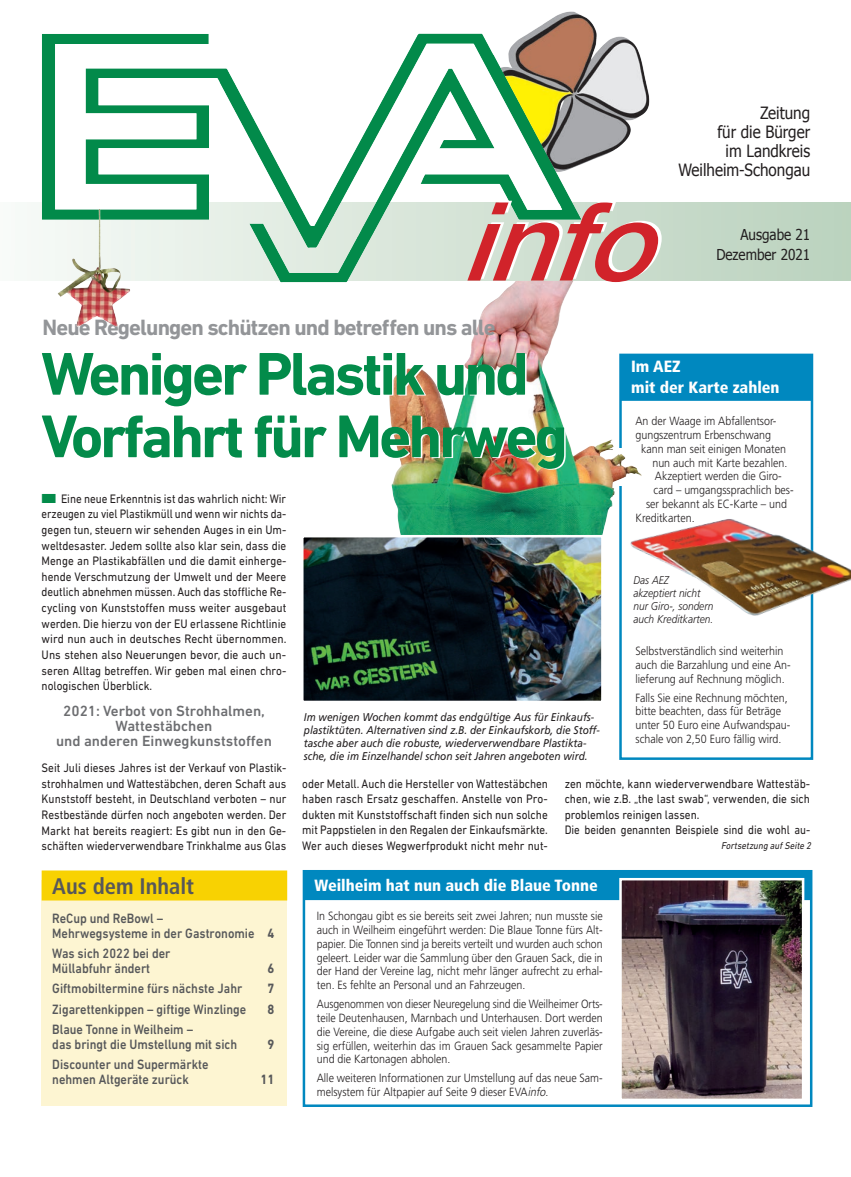
<style>
.page{position:relative;width:851px;height:1177px;background:#fff}
.page>*{position:absolute;margin:0;border:0;box-sizing:border-box;transform-origin:0 0}
.t1{font:italic 500 109.25px "Helvetica Neue";color:#d1232a}
.t2{font:700 61.25px/62.5px "DIN Next LT Pro";letter-spacing:-.05em;color:#038b4a}
.t3{font:700 22.5px "DIN Next LT Pro";letter-spacing:-.04em;color:#939598}
.t4{font:700 condensed 22.5px "Frutiger";color:#57585a}
.t5{font:16.88px/18.8px "Tahoma";color:#231f20;text-align:right;scale:.9 1}
.t6{font:900 condensed 16.25px/20.9px "Frutiger";color:#fff}
.t7{font:500 15px/15px "DIN Next LT Pro";color:#6c6d70;text-align:center}
.t8{font:15px/20px "Tahoma";color:#231f20;text-align:right;scale:.9 1}
.t9{font:500 13.75px/15px "DIN Next LT Pro";color:#57585a;scale:.9 1}
.t10{font:700 13.75px "DIN Next LT Pro";color:#57585a;scale:.9 1}
.t11{font:12.5px/15.6px "DIN Next LT Pro";color:#231f20;text-align:justify;scale:.89 1}
.t12{font:12.5px/15.6px "DIN Next LT Pro";color:#231f20;text-align:justify;scale:.9 1}
.t13{font:12.5px/15.6px "DIN Next LT Pro";color:#231f20;scale:.91 1}
.t14{font:300 11.88px/13.8px "Frutiger";color:#231f20;scale:.9 1}
.t15{font:300 11.88px/13.8px "Frutiger";color:#231f20;text-align:justify;scale:.88 1}
.t16{font:italic 11.25px/13.1px "Frutiger";color:#231f20;scale:.9 1}
.t17{font:italic 300 11.25px/13.1px "Frutiger";color:#231f20;scale:.9 1}
.t18{font:italic 10px "DIN Next LT Pro";color:#231f20;scale:.9 1}
.s1{color:#038b4a}
.s2{font-weight:700}
.s3{font-style:italic}
</style>
<div class="page">
<div style="left:604px;top:202px;width:246px;height:79px;background:#c3d7c6"></div>
<div style="left:619px;top:353px;width:194px;height:407px;border:2px solid #0088bf"></div>
<div style="left:304px;top:870px;width:506px;height:30px;background:#0088bf"></div>
<div style="left:42px;top:880px;width:245px;height:225px;background:#fdf5d2"></div>
<div style="left:42px;top:870px;width:245px;height:30px;background:#f8d202"></div>
<div style="left:620px;top:355px;width:191px;height:25px;background:#0088bf"></div>
<div style="left:620px;top:376px;width:191px;height:25px;background:#0088bf"></div>
<img style="left:389px;top:294px;width:253px;height:248px">
<img style="left:534px;top:11px;width:116px;height:144px">
<img style="left:41px;top:30px;width:563px;height:264px">
<div style="left:600px;top:185px;width:13px;height:15px;background:#fff"></div>
<img style="left:626px;top:517px;width:224px;height:106px">
<img style="left:622px;top:880px;width:179px;height:218px">
<div style="left:619px;top:877px;width:185px;height:224px;border:2px solid #fff"></div>
<div style="left:302px;top:870px;width:510px;height:236px;border:2px solid #0088bf"></div>
<img style="left:54px;top:209px;width:84px;height:118px">
<img style="left:304px;top:538px;width:296px;height:162px">
<div style="left:301px;top:535px;width:302px;height:168px;border:2px solid #fff"></div>
<h1 class="t1" style="left:460px;top:154px;width:248px">info</h1>
<h3 class="t5" style="left:678px;top:103px;width:148px">Zeitung<br>für die Bürger<br>im Landkreis<br>Weilheim-Schongau</h3>
<p class="t8" style="left:716px;top:223px;width:106px">Ausgabe 21<br>Dezember 2021</p>
<h3 class="t3" style="left:43px;top:314px;width:454px">Neue Regelungen schützen und betreffen uns alle</h3>
<h2 class="t2" style="left:41px;top:342px;width:528px">Weniger Plastik und<br>Vorfahrt für Mehrweg</h2>
<h3 class="t6" style="left:631px;top:356px;width:150px">Im AEZ<br>mit der Karte zahlen</h3>
<p class="t14" style="left:635px;top:414px;width:158px">An der Waage im Abfallentsor-</p>
<p class="t14" style="left:635px;top:428px;width:152px">gungszentrum Erbenschwang</p>
<p class="t14" style="left:641px;top:442px;width:163px">kann man seit einigen Monaten</p>
<p class="t14" style="left:652px;top:455px;width:151px">nun auch mit Karte bezahlen.</p>
<p class="t14" style="left:654px;top:469px;width:142px">Akzeptiert werden die Giro-</p>
<p class="t14" style="left:653px;top:483px;width:157px">card – umgangssprachlich bes-</p>
<p class="t14" style="left:646px;top:497px;width:158px">ser bekannt als EC-Karte – und</p>
<p class="t14" style="left:635px;top:510px;width:67px">Kreditkarten.</p>
<p class="t11" style="left:42px;top:490px;width:276px"><span class="s1">■</span> Eine neue Erkenntnis ist das wahrlich nicht: Wir erzeugen zu viel Plastikmüll und wenn wir nichts da&shy;gegen tun, steuern wir sehenden Auges in ein Um&shy;weltdesaster. Jedem sollte also klar sein, dass die Menge an Plastikabfällen und die damit einherge&shy;hende Verschmutzung der Umwelt und der Meere deutlich abnehmen müssen. Auch das stoffliche Re&shy;cycling von Kunststoffen muss weiter ausgebaut werden. Die hierzu von der EU erlassene Richtlinie wird nun auch in deutsches Recht übernommen.<br>Uns stehen also Neuerungen bevor, die auch un&shy;seren Alltag betreffen. Wir geben mal einen chro&shy;nologischen Überblick.</p>
<p class="t7" style="left:56px;top:703px;width:217px">2021: Verbot von Strohhalmen,<br>Wattestäbchen<br>und anderen Einwegkunststoffen</p>
<p class="t12" style="left:42px;top:760px;width:273px">Seit Juli dieses Jahres ist der Verkauf von Plastik&shy;strohhalmen und Wattestäbchen, deren Schaft aus Kunststoff besteht, in Deutschland verboten – nur Restbestände dürfen noch angeboten werden. Der Markt hat bereits reagiert: Es gibt nun in den Ge&shy;schäften wiederverwendbare Trinkhalme aus Glas</p>
<p class="t17" style="left:633px;top:573px;width:90px">Das AEZ akzeptiert nicht nur Giro-, sondern auch Kreditkarten.</p>
<p class="t14" style="left:635px;top:644px;width:174px">Selbstverständlich sind weiterhin auch die Barzahlung und eine An&shy;lieferung auf Rechnung möglich.</p>
<p class="t14" style="left:635px;top:690px;width:174px">Falls Sie eine Rechnung möchten, bitte beachten, dass für Beträge unter 50 Euro eine Aufwandspau&shy;schale von 2,50 Euro fällig wird.</p>
<p class="t16" style="left:304px;top:710px;width:330px">Im wenigen Wochen kommt das endgültige Aus für Einkaufs&shy;plastiktüten. Alternativen sind z.B. der Einkaufskorb, die Stoff&shy;tasche aber auch die robuste, wiederverwendbare Plastikta&shy;sche, die im Einzelhandel schon seit Jahren angeboten wird.</p>
<p class="t12" style="left:302px;top:775px;width:274px">oder Metall. Auch die Hersteller von Wattestäbchen haben rasch Ersatz geschaffen. Anstelle von Pro&shy;dukten mit Kunststoffschaft finden sich nun solche mit Pappstielen in den Regalen der Einkaufsmärkte.<br>Wer auch dieses Wegwerfprodukt nicht mehr nut-</p>
<p class="t13" style="left:564px;top:775px;width:271px">zen möchte, kann wiederverwendbare Wattestäb&shy;chen, wie z.B. „the last swab“, verwenden, die sich problemlos reinigen lassen.<br>Die beiden genannten Beispiele sind die wohl au-</p>
<p class="t18" style="left:721px;top:840px;width:104px">Fortsetzung aufSeite 2</p>
<h3 class="t4" style="left:52px;top:873px;width:143px">Aus dem Inhalt</h3>
<h3 class="t6" style="left:314px;top:874px;width:285px">Weilheim hat nun auch die Blaue Tonne</h3>
<p class="t9" style="left:52px;top:910px;width:248px">ReCup und ReBowl –<br>Mehrwegsysteme in der Gastronomie <span class="s2">4</span></p>
<p class="t9" style="left:52px;top:945px;width:133px">Was sich 2022 bei der<br>Müllabfuhr ändert</p>
<p class="t14" style="left:317px;top:909px;width:319px;text-align:justify">In Schongau gibt es sie bereits seit zwei Jahren; nun musste sie auch in Weilheim eingeführt werden: Die Blaue Tonne fürs Alt&shy;papier. Die Tonnen sind ja bereits verteilt und wurden auch schon geleert. Leider war die Sammlung über den Grauen Sack, die in der Hand der Vereine lag, nicht mehr länger aufrecht zu erhal&shy;ten. Es fehlte an Personal und an Fahrzeugen.</p>
<p class="t15" style="left:317px;top:997px;width:326px">Ausgenommen von dieser Neuregelung sind die Weilheimer Orts&shy;teile Deutenhausen, Marnbach und Unterhausen. Dort werden die Vereine, die diese Aufgabe auch seit vielen Jahren zuverläs&shy;sig erfüllen, weiterhin das im Grauen Sack gesammelte Papier und die Kartonagen abholen.</p>
<p class="t14" style="left:317px;top:1071px;width:319px">Alle weiteren Informationen zur Umstellung auf das neue Sam&shy;melsystem für Altpapier auf Seite 9 dieser EVA<span class="s3">info</span>.</p>
<p class="t10" style="left:267px;top:960px;width:9px">6</p>
<p class="t9" style="left:52px;top:980px;width:213px">Giftmobiltermine fürs nächste Jahr</p>
<p class="t10" style="left:267px;top:980px;width:9px">7</p>
<p class="t9" style="left:52px;top:1001px;width:217px">Zigarettenkippen – giftige Winzlinge</p>
<p class="t10" style="left:267px;top:1000px;width:9px">8</p>
<p class="t9" style="left:52px;top:1021px;width:207px">Blaue Tonne in Weilheim –<br>das bringt die Umstellung mit sich</p>
<p class="t10" style="left:267px;top:1036px;width:9px">9</p>
<p class="t9" style="left:52px;top:1056px;width:175px">Discounter und Supermärkte nehmen Altgeräte zurück</p>
<p class="t10" style="left:260px;top:1071px;width:17px">11</p>
</div>
